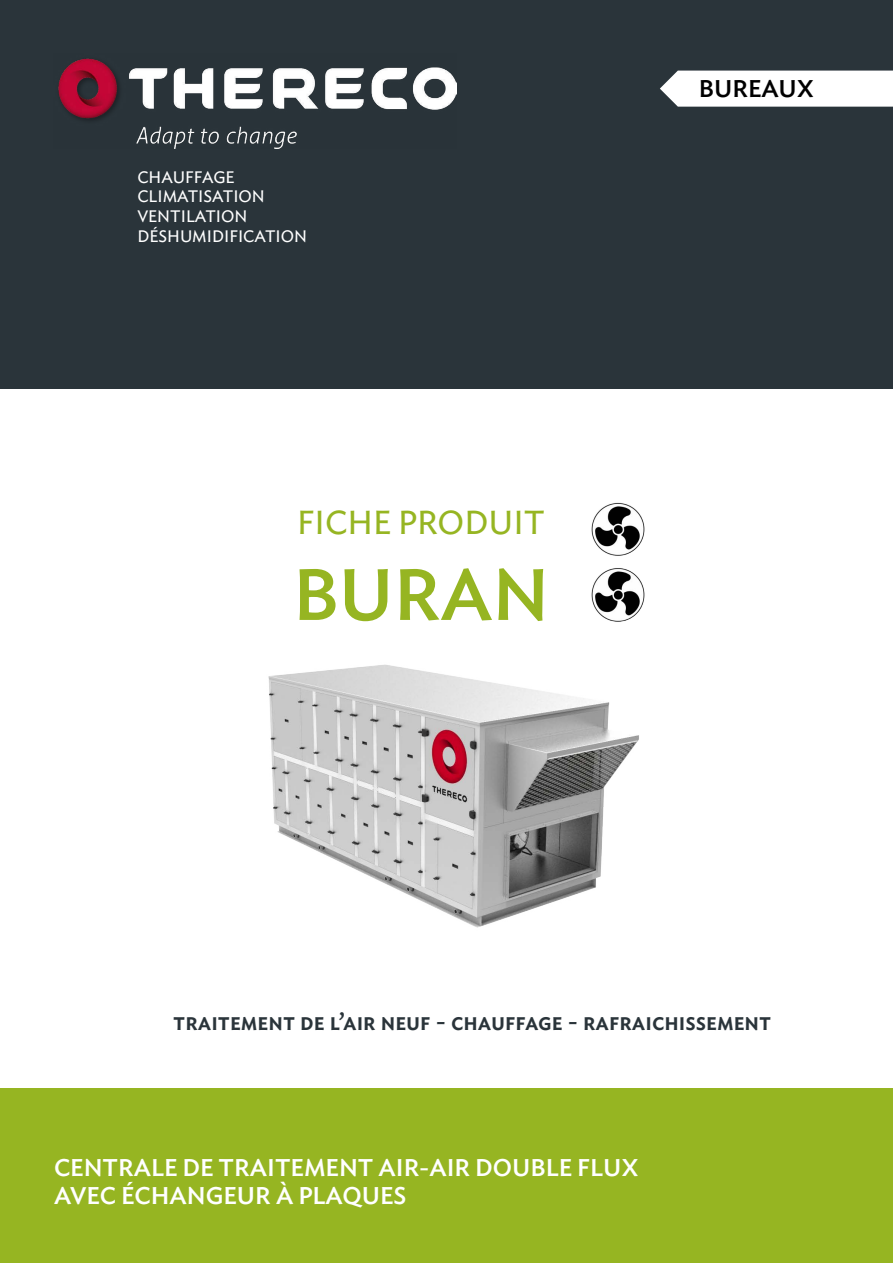
<style>
.page{position:relative;width:893px;height:1263px;background:#fff}
.page>*{position:absolute;margin:0;border:0;box-sizing:border-box;transform-origin:0 0}
.t1{font:500 72px "Ideal Sans";color:#96b522}
.t2{font:33px "Ideal Sans";color:#96b522}
.t3{font:500 24.75px "Ideal Sans";color:#2a343a}
.t4{font:500 24px/28.8px "Ideal Sans";color:#fff}
.t5{font:500 24px "Ideal Sans";color:#000}
.t6{font:16.5px/19.8px "Ideal Sans";color:#fff}
</style>
<div class="page">
<div style="left:0;top:0;width:893px;height:388px;background:#2a343a"></div>
<div style="left:660px;top:71px;width:233px;height:36px;background:#fff"></div>
<img style="left:58px;top:58px;width:399px;height:90px">
<div style="left:0;top:1089px;width:893px;height:174px;background:#96b522"></div>
<img style="left:590px;top:502px;width:55px;height:54px;border-radius:27px">
<img style="left:590px;top:567px;width:55px;height:55px;border-radius:27px">
<img style="left:268px;top:664px;width:371px;height:264px">
<p class="t6" style="left:137px;top:166px;width:171px">CHAUFFAGE<br>CLIMATISATION<br>VENTILATION<br>DÉSHUMIDIFICATION</p>
<h2 class="t2" style="left:297px;top:497px;width:249px">FICHE PRODUIT</h2>
<h1 class="t1" style="left:293px;top:539px;width:258px">BURAN</h1>
<p class="t5" style="left:699px;top:70px;width:117px">BUREAUX</p>
<p class="t3" style="left:173px;top:1002px;width:600px">traitement de l’air neuf - chauffage - rafraichissement</p>
<p class="t4" style="left:54px;top:1151px;width:586px">CENTRALE DE TRAITEMENT AIR-AIR DOUBLE FLUX<br>AVEC ÉCHANGEUR À PLAQUES</p>
</div>
